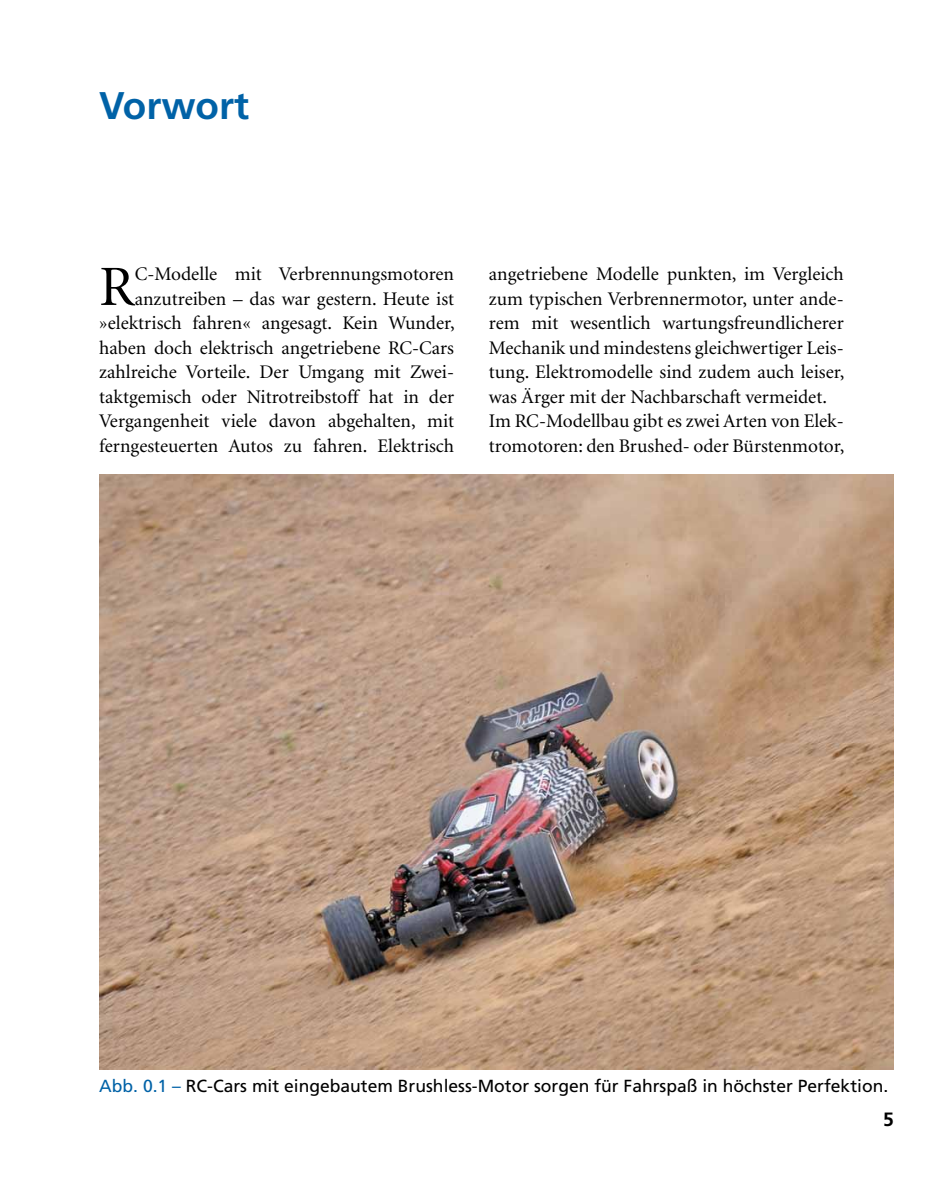
<style>
.page{position:relative;width:943px;height:1191px;background:#fff}
.page>*{position:absolute;margin:0;border:0;box-sizing:border-box;transform-origin:0 0}
.Standard_Einstieg{font:56.88px "Minion";color:#000}
.Überschrift_1{font:700 38.5px "Frutiger";color:#0062a7}
.Standard_Einstieg-2{font:19.25px/24.5px "Minion";color:#000;text-align:right}
.t1{font:700 19.25px "Frutiger";color:#000}
.Bild_x_x{font:17.5px "Frutiger";color:#000}
.s1{color:#0062a7}
</style>
<div class="page">
<img style="left:99px;top:474px;width:794px;height:595px">
<p class="Überschrift_1" style="left:99px;top:83px;width:151px">Vorwort</p>
<p class="Standard_Einstieg-2" style="left:99px;top:263px;width:357px">C-Modelle mit Verbrennungsmotoren anzutreiben – das war gestern. Heute ist »elektrisch fahren« angesagt. Kein Wunder, haben doch elektrisch angetriebene RC-Cars zahlreiche Vorteile. Der Umgang mit Zwei&shy;taktgemisch oder Nitrotreibstoff hat in der Vergangenheit viele davon abgehalten, mit ferngesteuerten Autos zu fahren. Elektrisch</p>
<p class="Standard_Einstieg-2" style="left:489px;top:263px;width:357px;text-align:justify">angetriebene Modelle punkten, im Vergleich zum typischen Verbrennermotor, unter ande&shy;rem mit wesentlich wartungsfreundlicherer Mechanik und mindestens gleichwertiger Leis&shy;tung. Elektromodelle sind zudem auch leiser, was Ärger mit der Nachbarschaft vermeidet.</p>
<p class="Standard_Einstieg" style="left:99px;top:259px;width:37px">R</p>
<p class="Standard_Einstieg-2" style="left:489px;top:410px;width:357px;text-align:left">Im RC-Modellbau gibt es zwei Arten von Elek&shy;tromotoren: den Brushed- oder Bürstenmotor,</p>
<p class="Bild_x_x" style="left:99px;top:1076px;width:790px"><span class="s1">Abb. 0.1 –</span> RC-Cars mit eingebautem Brushless-Motor sorgen für Fahrspaß in höchster Perfektion.</p>
<p class="t1" style="left:883px;top:1108px;width:12px">5</p>
</div>
